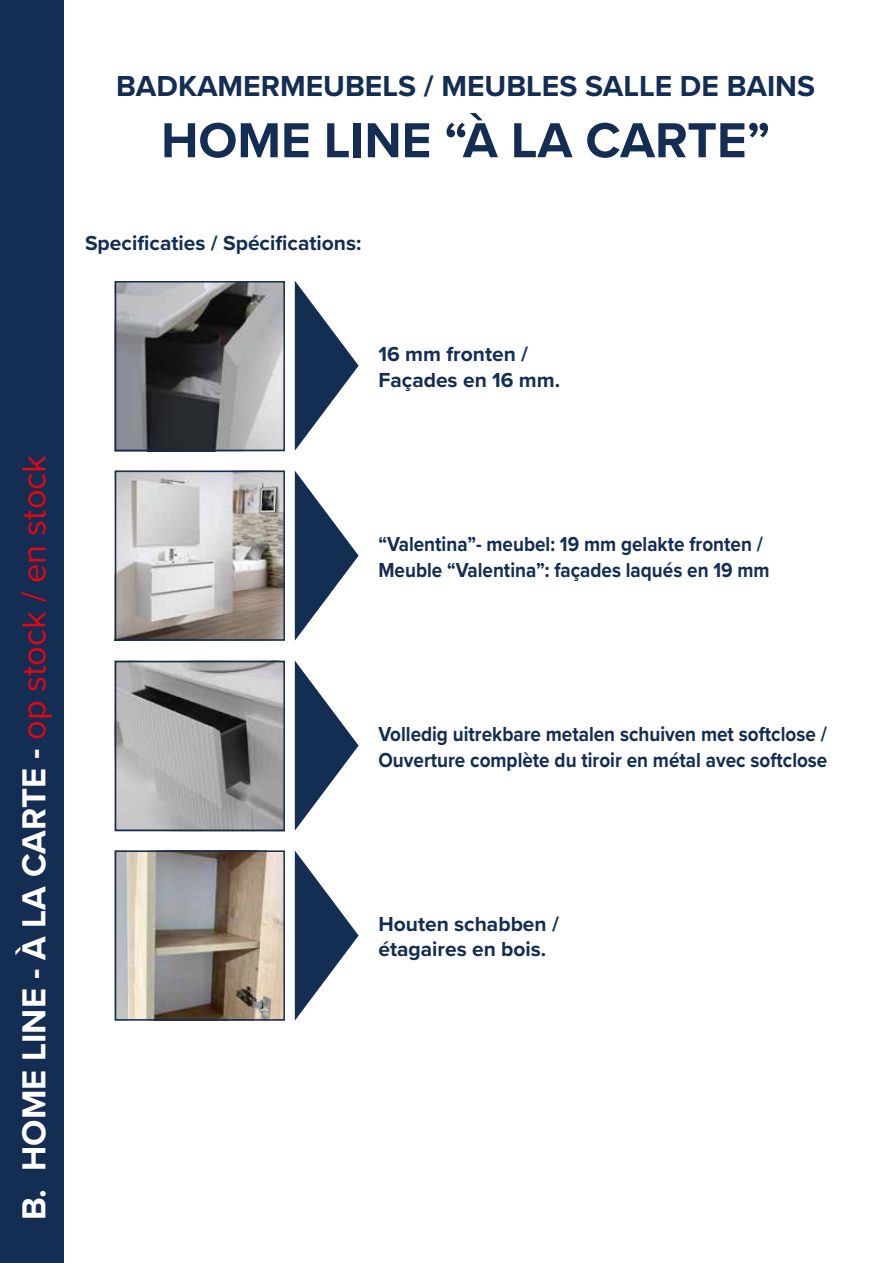
<style>
.page{position:relative;width:893px;height:1263px;background:#fff}
.page>*{position:absolute;margin:0;border:0;box-sizing:border-box;transform-origin:0 0}
.t1{font:700 51px "Proxima Nova";color:#132d53}
.t2{font:700 34.5px "Proxima Nova";color:#fff}
.t3{font:700 30px "Proxima Nova";color:#132d53}
.t4{font:700 21px/25.2px "Proxima Nova";color:#132d53;scale:.9 1}
.t5{font:700 21px/25.2px "Proxima Nova";color:#132d53}
.s1{font-weight:400;color:#e30613}
</style>
<div class="page">
<img style="left:118px;top:853px;width:164px;height:164px">
<div style="left:115px;top:850px;width:170px;height:170px;border:2px solid #132d53"></div>
<svg style="left:295px;top:281px;width:64px;height:170px"></svg>
<svg style="left:295px;top:851px;width:64px;height:169px"></svg>
<svg style="left:295px;top:661px;width:64px;height:170px"></svg>
<img style="left:118px;top:474px;width:164px;height:164px">
<div style="left:115px;top:471px;width:170px;height:170px;border:2px solid #132d53"></div>
<svg style="left:295px;top:471px;width:64px;height:170px"></svg>
<div style="left:0;top:0;width:64px;height:1263px;background:#132d53"></div>
<img style="left:118px;top:664px;width:164px;height:164px">
<div style="left:115px;top:661px;width:170px;height:170px;border:2px solid #132d53"></div>
<img style="left:118px;top:284px;width:164px;height:164px">
<div style="left:115px;top:281px;width:170px;height:170px;border:2px solid #132d53"></div>
<h3 class="t3" style="left:116px;top:64px;width:701px">BADKAMERMEUBELS / MEUBLES SALLE DE BAINS</h3>
<h1 class="t1" style="left:161px;top:102px;width:610px">HOME LINE “À LA CARTE”</h1>
<p class="t5" style="left:85px;top:230px;width:278px">Specificaties / Spécifications:</p>
<h2 class="t2" style="left:8px;top:1220px;width:767px;rotate:-90deg">B. HOME LINE - À LA CARTE - <span class="s1">op stock / en stock</span></h2>
<p class="t5" style="left:378px;top:341px;width:183px">16 mm fronten /<br>Façades en 16 mm.</p>
<p class="t4" style="left:378px;top:531px;width:436px">“Valentina”- meubel: 19 mm gelakte fronten /<br>Meuble “Valentina”: façades laqués en 19 mm</p>
<p class="t4" style="left:378px;top:721px;width:500px">Volledig uitrekbare metalen schuiven met softclose /<br>Ouverture complète du tiroir en métal avec softclose</p>
<p class="t5" style="left:378px;top:911px;width:182px">Houten schabben / étagaires en bois.</p>
</div>
